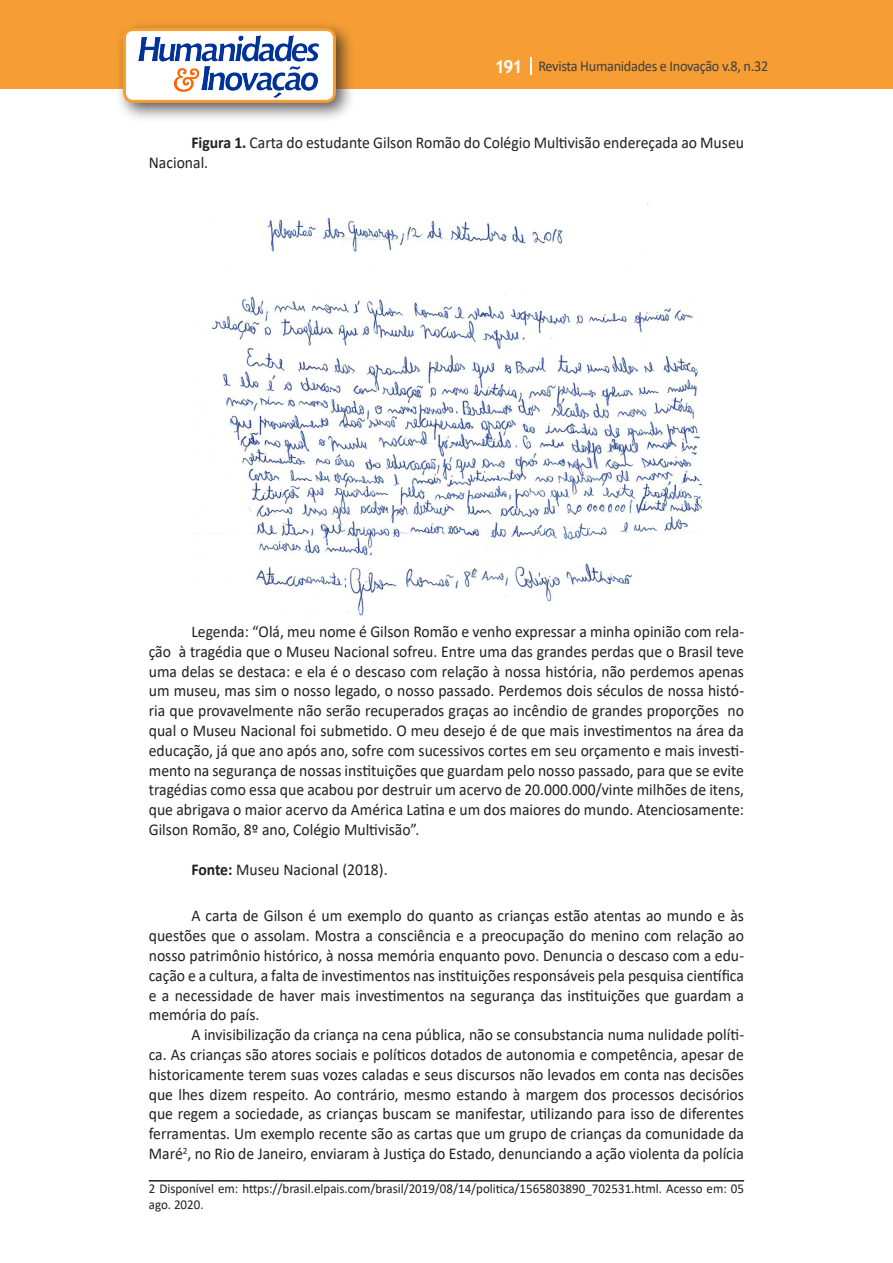
<style>
.page{position:relative;width:893px;height:1263px;background:#fff}
.page>*{position:absolute;margin:0;border:0;box-sizing:border-box;transform-origin:0 0}
.Texto{font:16.5px/19.8px "Calibri";color:#231f20;text-align:justify;scale:.95 1}
.t1{font:15px "Calibri";letter-spacing:-.02em;color:#3e3e3f;scale:.95 1}
.Rodapé{font:13.5px/16.2px "Calibri";color:#231f20;scale:.96 1}
.s1{font-family:"Trebuchet MS";font-weight:700;font-size:18px;color:#fff}
.s2{font-weight:700}
</style>
<div class="page">
<div style="left:0;top:0;width:893px;height:88px;background:#f69e34"></div>
<svg style="left:530px;top:57px;width:2px;height:18px"></svg>
<div style="left:115px;top:20px;width:241px;height:103px;background:#231f20;opacity:.75"></div>
<div style="left:125px;top:30px;width:209px;height:71px;background:#fff;border-radius:9px"></div>
<img style="left:138px;top:35px;width:181px;height:62px">
<div style="left:123px;top:28px;width:213px;height:75px;border:3px solid #f69e34;border-radius:9px"></div>
<img style="left:198px;top:203px;width:504px;height:413px">
<hr style="left:149px;top:1180px;width:595px;height:1px;background:#231f20">
<p class="t1" style="left:495px;top:56px;width:290px"><span class="s1">191</span> Revista Humanidades e Inovação v.8, n.32</p>
<p class="Texto" style="left:149px;top:133px;width:628px;text-indent:43px"><span class="s2">Figura 1.</span> Carta do estudante Gilson Romão do Colégio Multivisão endereçada ao Museu<br>Nacional.</p>
<p class="Texto" style="left:149px;top:621px;width:628px;text-indent:43px">Legenda: “Olá, meu nome é Gilson Romão e venho expressar a minha opinião com rela&shy;ção à tragédia que o Museu Nacional sofreu. Entre uma das grandes perdas que o Brasil teve uma delas se destaca: e ela é o descaso com relação à nossa história, não perdemos apenas um museu, mas sim o nosso legado, o nosso passado. Perdemos dois séculos de nossa histó&shy;ria que provavelmente não serão recuperados graças ao incêndio de grandes proporções no qual o Museu Nacional foi submetido. O meu desejo é de que mais investimentos na área da educação, já que ano após ano, sofre com sucessivos cortes em seu orçamento e mais investi&shy;mento na segurança de nossas instituições que guardam pelo nosso passado, para que se evite tragédias como essa que acabou por destruir um acervo de 20.000.000/vinte milhões de itens, que abrigava o maior acervo da América Latina e um dos maiores do mundo. Atenciosamente:<br>Gilson Romão, 8º ano, Colégio Multivisão”.</p>
<p class="Texto" style="left:191px;top:859px;width:208px"><span class="s2">Fonte:</span> Museu Nacional (2018).</p>
<p class="Texto" style="left:149px;top:906px;width:628px;text-indent:43px">A carta de Gilson é um exemplo do quanto as crianças estão atentas ao mundo e às questões que o assolam. Mostra a consciência e a preocupação do menino com relação ao nosso patrimônio histórico, à nossa memória enquanto povo. Denuncia o descaso com a edu&shy;cação e a cultura, a falta de investimentos nas instituições responsáveis pela pesquisa científica e a necessidade de haver mais investimentos na segurança das instituições que guardam a memória do país.</p>
<p class="Texto" style="left:149px;top:1024px;width:628px;text-indent:43px">A invisibilização da criança na cena pública, não se consubstancia numa nulidade políti&shy;ca. As crianças são atores sociais e políticos dotados de autonomia e competência, apesar de historicamente terem suas vozes caladas e seus discursos não levados em conta nas decisões que lhes dizem respeito. Ao contrário, mesmo estando à margem dos processos decisórios que regem a sociedade, as crianças buscam se manifestar, utilizando para isso de diferentes ferramentas. Um exemplo recente são as cartas que um grupo de crianças da comunidade da Maré<sup>2</sup>, no Rio de Janeiro, enviaram à Justiça do Estado, denunciando a ação violenta da polícia</p>
<p class="Rodapé" style="left:149px;top:1180px;width:621px">2 Disponível em: https://brasil.elpais.com/brasil/2019/08/14/politica/1565803890_702531.html. Acesso em: 05 ago. 2020.</p>
</div>
